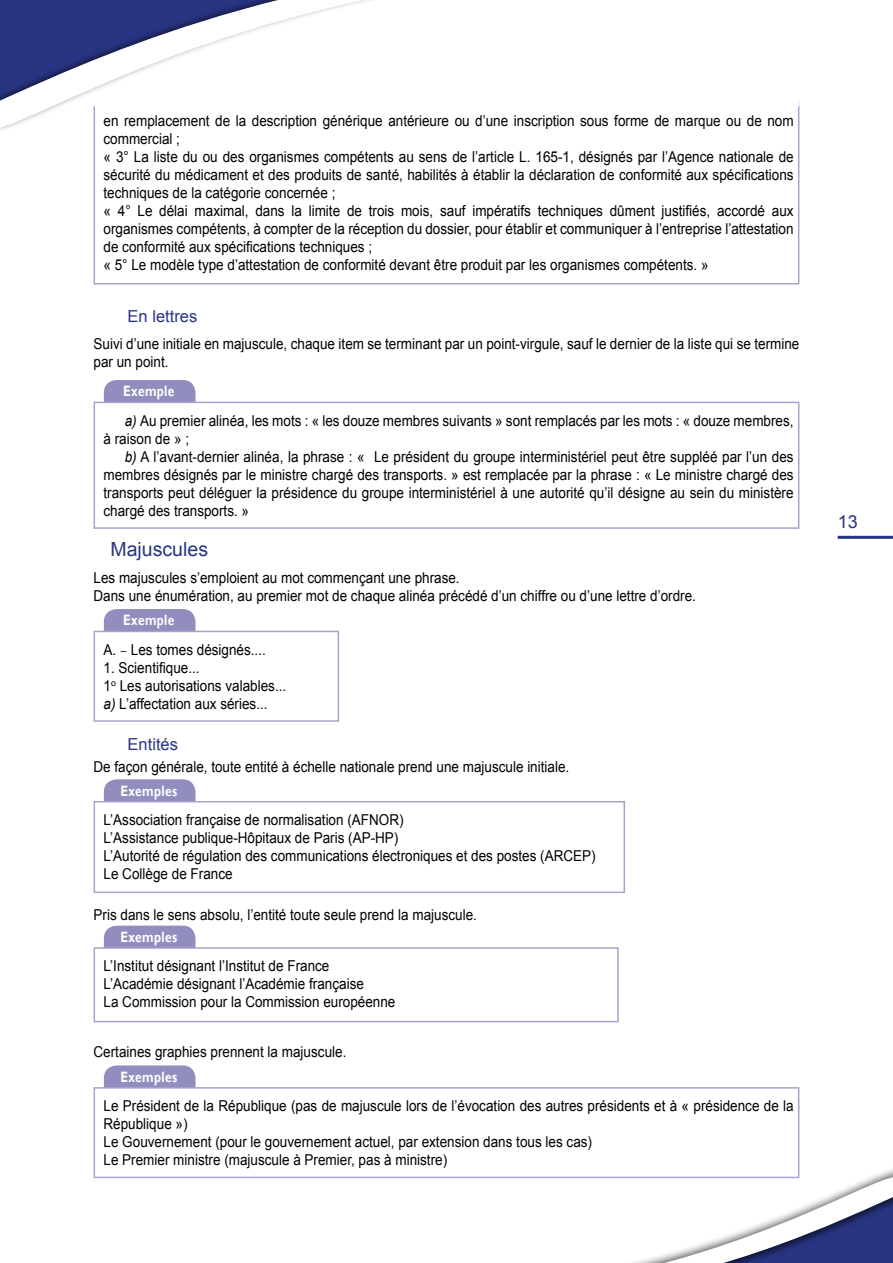
<style>
.page{position:relative;width:893px;height:1263px;background:#fff}
.page>*{position:absolute;margin:0;border:0;box-sizing:border-box;transform-origin:0 0}
.t1{font:19.5px "Arial";color:#283583}
.t2{font:18px "Arial";color:#283583}
.t3{font:16.5px "Arial";color:#283583}
.t4{font:15px/18px "Arial";color:#000;scale:.9 1}
.t5{font:700 15px "Gill Sans";letter-spacing:.03em;color:#fff;scale:.8 1}
.s1{font-style:italic}
.s2{font-family:"Minion Pro"}
</style>
<div class="page">
<hr style="left:838px;top:536px;width:55px;height:3px;background:#283583">
<svg style="left:387px;top:1022px;width:505px;height:240px"></svg>
<svg style="left:1px;top:1px;width:653px;height:284px"></svg>
<div style="left:94px;top:103px;width:705px;height:181px;background:#fff"></div>
<div style="left:94px;top:102px;width:705px;height:182px;border:2px solid #a7a3cc"></div>
<div style="left:104px;top:380px;width:92px;height:22px;background:#918dbe"></div>
<div style="left:94px;top:402px;width:705px;height:127px;border:2px solid #a7a3cc"></div>
<div style="left:104px;top:609px;width:92px;height:22px;background:#918dbe"></div>
<div style="left:94px;top:631px;width:245px;height:91px;border:2px solid #a7a3cc"></div>
<svg style="left:104px;top:779px;width:92px;height:22px"></svg>
<div style="left:94px;top:801px;width:531px;height:92px;border:2px solid #a7a3cc"></div>
<div style="left:104px;top:926px;width:92px;height:21px;background:#918dbe"></div>
<div style="left:94px;top:947px;width:525px;height:75px;border:2px solid #a7a3cc"></div>
<svg style="left:104px;top:1065px;width:92px;height:22px"></svg>
<div style="left:94px;top:1088px;width:705px;height:89px;background:#fff"></div>
<div style="left:94px;top:1087px;width:705px;height:91px;border:2px solid #a7a3cc"></div>
<div style="left:89px;top:100px;width:710px;height:6px;background:#fff"></div>
<p class="t4" style="left:104px;top:112px;width:768px">en remplacement de la description générique antérieure ou d’une inscription sous forme de marque ou de nom commercial ;<br>« 3° La liste du ou des organismes compétents au sens de l’article L. 165-1, désignés par l’Agence nationale de sécurité du médicament et des produits de santé, habilités à établir la déclaration de conformité aux spécifications techniques de la catégorie concernée ;<br>« 4° Le délai maximal, dans la limite de trois mois, sauf impératifs techniques dûment justifiés, accordé aux organismes compétents, à compter de la réception du dossier, pour établir et communiquer à l’entreprise l’attestation de conformité aux spécifications techniques ;<br>« 5° Le modèle type d’attestation de conformité devant être produit par les organismes compétents. »</p>
<p class="t3" style="left:128px;top:306px;width:71px">En lettres</p>
<p class="t4" style="left:94px;top:335px;width:786px">Suivi d’une initiale en majuscule, chaque item se terminant par un point-virgule, sauf le dernier de la liste qui se termine par un point.</p>
<p class="t5" style="left:123px;top:382px;width:66px">Exemple</p>
<p class="t4" style="left:104px;top:411px;width:768px;text-indent:21px"><span class="s1">a)</span> Au premier alinéa, les mots : « les douze membres suivants » sont remplacés par les mots : « douze membres, à raison de » ;</p>
<p class="t4" style="left:104px;top:447px;width:768px;text-align:justify;text-indent:21px"><span class="s1">b)</span> A l’avant-dernier alinéa, la phrase : « Le président du groupe interministériel peut être suppléé par l’un des membres désignés par le ministre chargé des transports. » est remplacée par la phrase : « Le ministre chargé des transports peut déléguer la présidence du groupe interministériel à une autorité qu’il désigne au sein du ministère chargé des transports. »</p>
<h1 class="t1" style="left:111px;top:537px;width:99px">Majuscules</h1>
<p class="t4" style="left:94px;top:569px;width:671px">Les majuscules s’emploient au mot commençant une phrase.<br>Dans une énumération, au premier mot de chaque alinéa précédé d’un chiffre ou d’une lettre d’ordre.</p>
<p class="t5" style="left:123px;top:611px;width:66px">Exemple</p>
<p class="t4" style="left:104px;top:640px;width:182px">A. <span class="s2">–</span> Les tomes désignés....</p>
<p class="t4" style="left:104px;top:658px;width:205px">1. Scientifique...<br>1<sup>o</sup> Les autorisations valables... <span class="s1">a)</span> L’affectation aux séries...</p>
<p class="t3" style="left:128px;top:733px;width:52px">Entités</p>
<p class="t4" style="left:94px;top:758px;width:530px">De façon générale, toute entité à échelle nationale prend une majuscule initiale.</p>
<p class="t5" style="left:120px;top:782px;width:73px">Exemples</p>
<p class="t4" style="left:104px;top:811px;width:548px">L’Association française de normalisation (AFNOR)<br>L’Assistance publique-Hôpitaux de Paris (AP-HP)<br>L’Autorité de régulation des communications électroniques et des postes (ARCEP)<br>Le Collège de France</p>
<p class="t4" style="left:94px;top:905px;width:428px">Pris dans le sens absolu, l’entité toute seule prend la majuscule.</p>
<p class="t5" style="left:120px;top:928px;width:73px">Exemples</p>
<p class="t4" style="left:104px;top:957px;width:326px">L’Institut désignant l’Institut de France<br>L’Académie désignant l’Académie française<br>La Commission pour la Commission européenne</p>
<p class="t4" style="left:94px;top:1043px;width:282px">Certaines graphies prennent la majuscule.</p>
<p class="t5" style="left:120px;top:1068px;width:73px">Exemples</p>
<p class="t4" style="left:104px;top:1097px;width:768px">Le Président de la République (pas de majuscule lors de l’évocation des autres présidents et à « présidence de la République »)<br>Le Gouvernement (pour le gouvernement actuel, par extension dans tous les cas)<br>Le Premier ministre (majuscule à Premier, pas à ministre)</p>
<p class="t2" style="left:838px;top:509px;width:22px">13</p>
</div>
